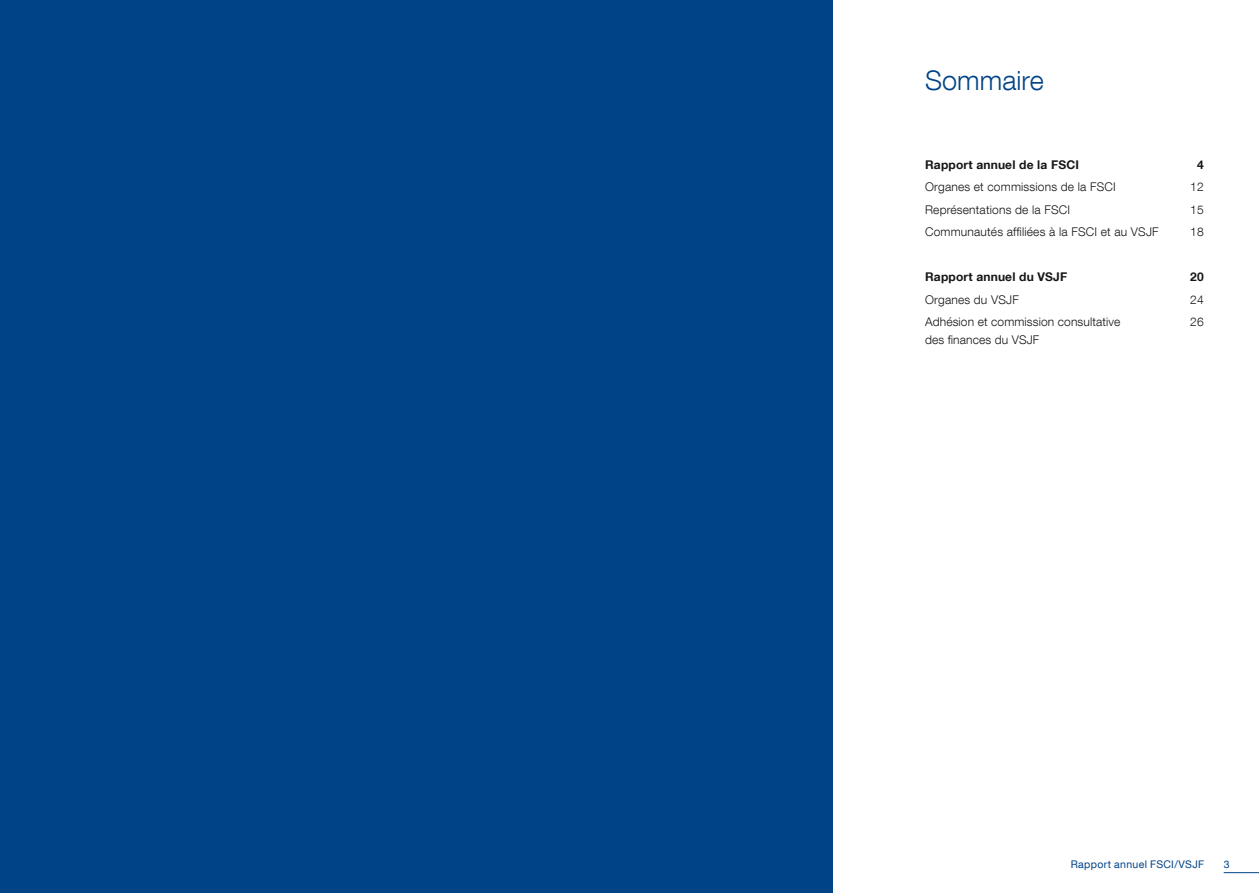
<style>
.page{position:relative;width:1259px;height:893px;background:#fff}
.page>*{position:absolute;margin:0;border:0;box-sizing:border-box;transform-origin:0 0}
.t1{font:300 27px "Helvetica Neue LT Com";color:#004387}
.t2{font:300 12px "Helvetica Neue LT Com";letter-spacing:.015em;color:#181716}
.t3{font:700 12px "Helvetica Neue LT Com";letter-spacing:.015em;color:#181716}
.t4{font:10.5px "Helvetica Neue LT Com";letter-spacing:.03em;color:#004387}
</style>
<div class="page">
<div style="left:0;top:0;width:832px;height:893px;background:#004387"></div>
<hr style="left:1223px;top:872px;width:36px;height:1px;background:#004387">
<h1 class="t1" style="left:925px;top:64px;width:120px">Sommaire</h1>
<p class="t3" style="left:925px;top:157px;width:155px">Rapport annuel de la FSCI</p>
<p class="t3" style="left:1197px;top:157px;width:8px">4</p>
<p class="t2" style="left:925px;top:179px;width:192px">Organes et commissions de la FSCI</p>
<p class="t2" style="left:1190px;top:179px;width:15px">12</p>
<p class="t2" style="left:925px;top:202px;width:146px">Représentations de la FSCI</p>
<p class="t2" style="left:1190px;top:202px;width:15px">15</p>
<p class="t2" style="left:925px;top:224px;width:235px">Communautés affiliées à la FSCI et au VSJF</p>
<p class="t2" style="left:1190px;top:224px;width:15px">18</p>
<p class="t3" style="left:925px;top:269px;width:144px">Rapport annuel du VSJF</p>
<p class="t3" style="left:1190px;top:269px;width:15px">20</p>
<p class="t2" style="left:925px;top:292px;width:95px">Organes du VSJF</p>
<p class="t2" style="left:1190px;top:292px;width:15px">24</p>
<p class="t2" style="left:925px;top:314px;width:197px">Adhésion et commission consultative</p>
<p class="t2" style="left:1190px;top:314px;width:15px">26</p>
<p class="t2" style="left:925px;top:332px;width:116px">des finances du VSJF</p>
<p class="t4" style="left:1070px;top:858px;width:135px">Rapport annuel FSCI/VSJF</p>
<p class="t4" style="left:1224px;top:858px;width:7px">3</p>
</div>
